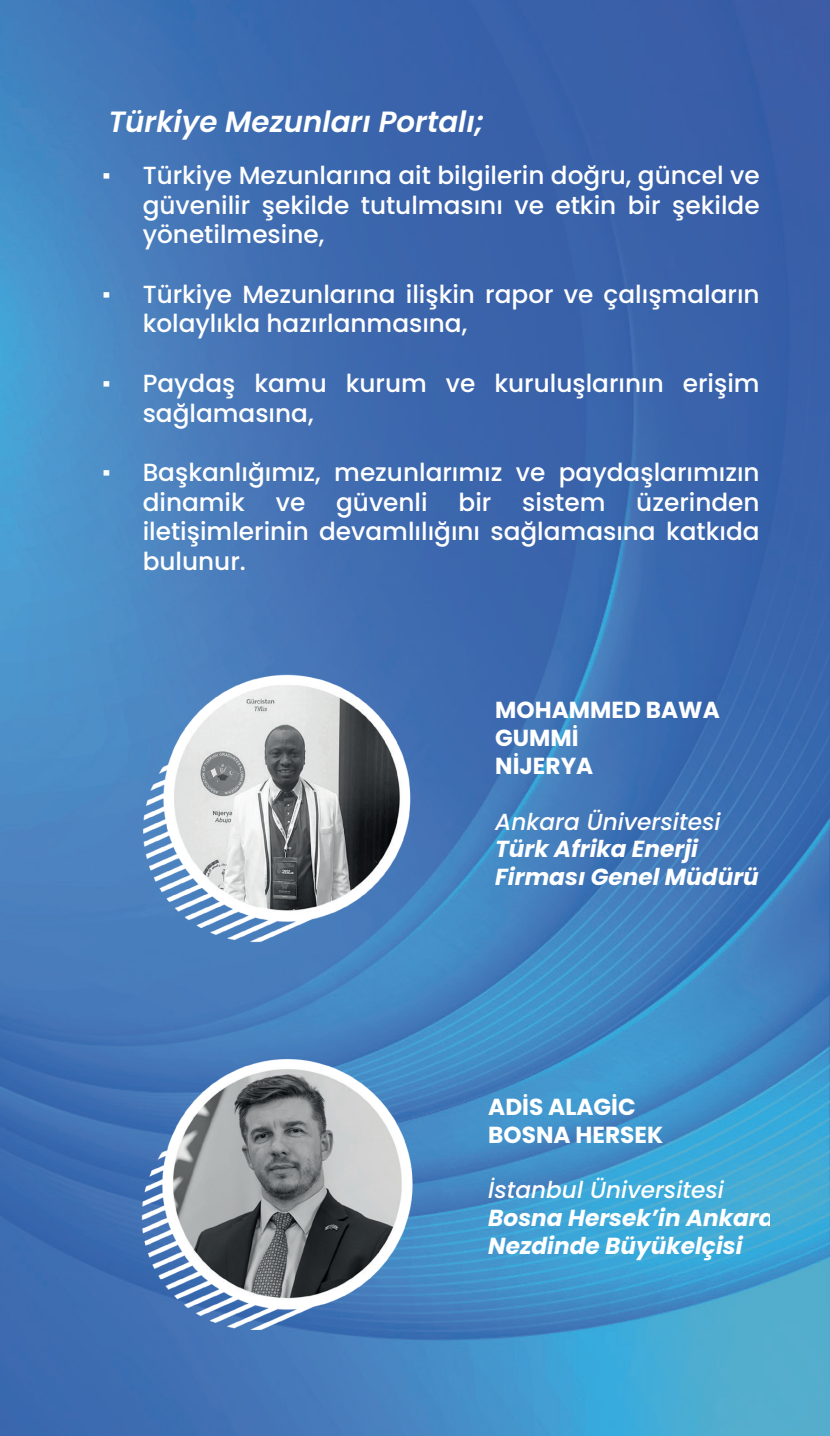
<style>
.page{position:relative;width:830px;height:1436px;background:#fff}
.page>*{position:absolute;margin:0;border:0;box-sizing:border-box;transform-origin:0 0}
.t1{font:italic 600 29.25px "Poppins";color:#fff}
.t2{font:500 24.75px/29.7px "Poppins";color:#fff;text-align:justify}
.t3{font:italic 700 23.18px/27.9px "Poppins";color:#fff}
.t4{font:700 23.18px/27.9px "Poppins";color:#fff}
.t5{font:italic 500 23.18px "Poppins";color:#fff}
.s1{font-family:"Times New Roman";font-weight:400}
</style>
<div class="page">
<img style="left:0;top:0;width:829px;height:1435px">
<img style="left:60px;top:1040px;width:403px;height:288px">
<img style="left:82px;top:631px;width:393px;height:329px">
<p class="t1" style="left:108px;top:105px;width:377px">Türkiye Mezunları Portalı;</p>
<p class="t2" style="left:143px;top:160px;width:618px;text-indent:-40px"><span class="s1">▪</span> Türkiye Mezunlarına ait bilgilerin doğru, güncel ve güvenilir şekilde tutulmasını ve etkin bir şekilde yönetilmesine,</p>
<p class="t2" style="left:143px;top:279px;width:618px;text-indent:-40px"><span class="s1">▪</span> Türkiye Mezunlarına ilişkin rapor ve çalışmaların kolaylıkla hazırlanmasına,</p>
<p class="t2" style="left:143px;top:368px;width:618px;text-indent:-40px"><span class="s1">▪</span> Paydaş kamu kurum ve kuruluşlarının erişim sağlamasına,</p>
<p class="t2" style="left:143px;top:457px;width:618px;text-indent:-40px"><span class="s1">▪</span> Başkanlığımız, mezunlarımız ve paydaşlarımızın dinamik ve güvenli bir sistem üzerinden iletişimlerinin devamlılığını sağlamasına katkıda bulunur.</p>
<p class="t4" style="left:495px;top:696px;width:226px">MOHAMMED BAWA<br>GUMMİ<br>NİJERYA</p>
<p class="t5" style="left:495px;top:808px;width:227px">Ankara Üniversitesi</p>
<p class="t3" style="left:495px;top:835px;width:265px">Türk Afrika Enerji<br>Firması Genel Müdürü</p>
<p class="t4" style="left:488px;top:1092px;width:176px">ADİS ALAGİC<br>BOSNA HERSEK</p>
<p class="t5" style="left:488px;top:1176px;width:237px">İstanbul Üniversitesi</p>
<p class="t3" style="left:488px;top:1203px;width:287px">Bosna Hersek’in Ankara<br>Nezdinde Büyükelçisi</p>
</div>
